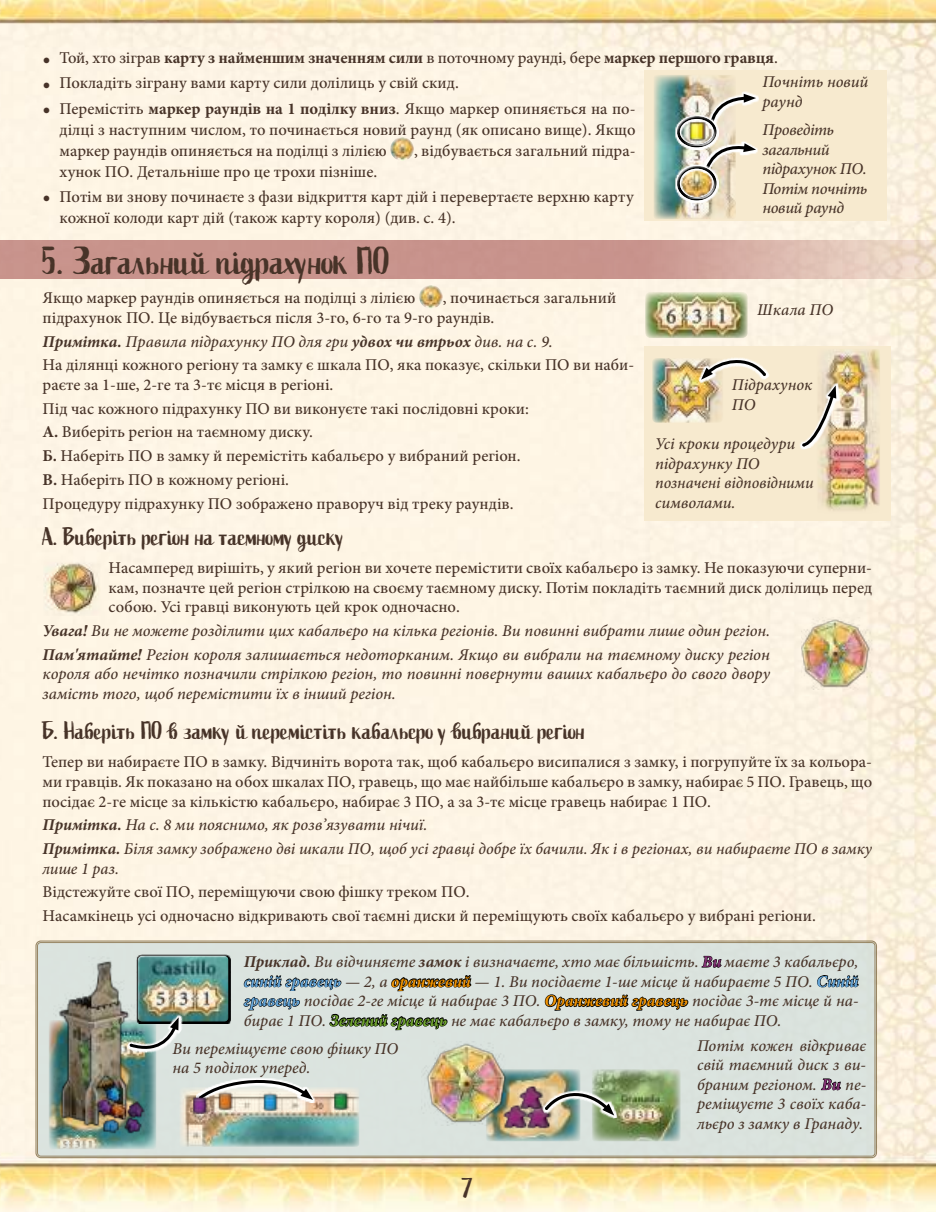
<style>
.page{position:relative;width:936px;height:1212px;background:#fff}
.page>*{position:absolute;margin:0;border:0;box-sizing:border-box;transform-origin:0 0}
.t1{font:39px "Active UA";color:#473328}
.t2{font:28.5px "Active UA";color:#473328}
.t3{font:25.5px "Active UA";color:#473328}
.t4{font:500 16.5px/23.7px "Minion Pro";color:#473328}
.t5{font:italic 500 16.5px/19.5px "Minion Pro";color:#473328}
.t6{font:700 16.5px "Minion Pro";letter-spacing:-.01em;color:#473328}
.t7{font:italic 500 16.5px/19.5px "Minion Pro";letter-spacing:-.025em;color:#473328}
.s1{font-weight:500;font-size:21px}
.s2{font-weight:500}
.s3{font-size:21px}
.s4{font-weight:700}
.s5{font-weight:700;font-style:italic}
.s6{font-style:italic}
.s7{font-weight:700;color:#000}
</style>
<div class="page">
<img style="left:0;top:0;width:935px;height:1212px">
<hr style="left:0;top:930px;width:1px;height:39px;background:#595959">
<svg style="left:0;top:240px;width:935px;height:39px;background:#ce9f96"></svg>
<img style="left:390px;top:137px;width:24px;height:24px;border-radius:12px">
<img style="left:419px;top:285px;width:23px;height:24px;border-radius:12px">
<img style="left:801px;top:617px;width:71px;height:72px">
<img style="left:43px;top:562px;width:57px;height:53px">
<div style="left:37px;top:941px;width:838px;height:216px;background:#dbe3de;border-radius:4px"></div>
<div style="left:35px;top:940px;width:841px;height:218px;border:1px solid #77623a;border-radius:5px"></div>
<div style="left:37px;top:942px;width:838px;height:214px;border:1px solid #77623a;border-radius:3px"></div>
<img style="left:486px;top:1069px;width:94px;height:72px">
<img style="left:592px;top:1069px;width:88px;height:72px">
<div style="left:496px;top:1098px;width:38px;height:37px;background:#fff;opacity:.51"></div>
<img style="left:501px;top:1094px;width:19px;height:34px">
<div style="left:520px;top:1098px;width:37px;height:36px;background:#fff;opacity:.51"></div>
<img style="left:525px;top:1115px;width:15px;height:14px">
<div style="left:512px;top:1079px;width:37px;height:36px;background:#fff;opacity:.51"></div>
<img style="left:517px;top:1075px;width:27px;height:34px">
<img style="left:540px;top:1083px;width:77px;height:48px">
<img style="left:49px;top:1020px;width:107px;height:129px">
<div style="left:136px;top:953px;width:93px;height:68px;background:linear-gradient(to right,#626665,#555958)"></div>
<div style="left:137px;top:956px;width:94px;height:67px;background:#000;opacity:.8"></div>
<svg style="left:160px;top:999px;width:28px;height:51px"></svg>
<img style="left:181px;top:1088px;width:178px;height:59px">
<img style="left:260px;top:1102px;width:20px;height:9px">
<img style="left:330px;top:1091px;width:21px;height:20px">
<img style="left:215px;top:1102px;width:20px;height:9px">
<svg style="left:196px;top:1078px;width:117px;height:24px"></svg>
<img style="left:189px;top:1095px;width:21px;height:20px">
<img style="left:54px;top:956px;width:106px;height:183px">
<img style="left:421px;top:1043px;width:90px;height:82px">
<div style="left:644px;top:70px;width:242px;height:151px;background:#f7eacf"></div>
<img style="left:654px;top:75px;width:82px;height:144px">
<div style="left:674px;top:114px;width:44px;height:35px;background:#459298"></div>
<svg style="left:675px;top:114px;width:1px;height:31px"></svg>
<svg style="left:674px;top:164px;width:44px;height:39px"></svg>
<img style="left:676px;top:89px;width:83px;height:112px">
<svg style="left:675px;top:164px;width:41px;height:35px"></svg>
<div style="left:677px;top:167px;width:41px;height:34px;background:#000;opacity:.8"></div>
<img style="left:682px;top:115px;width:29px;height:27px">
<div style="left:644px;top:346px;width:246px;height:174px;background:#f7eacf"></div>
<img style="left:818px;top:349px;width:62px;height:162px">
<img style="left:652px;top:358px;width:69px;height:65px">
<svg style="left:800px;top:382px;width:49px;height:68px"></svg>
<img style="left:693px;top:339px;width:77px;height:71px">
<img style="left:645px;top:292px;width:102px;height:46px">
<p class="t6" style="left:43px;top:46px;width:736px"><span class="s1">•</span> <span class="s2">Той, хто зіграв</span> карту з найменшим значенням сили <span class="s2">в поточному раунді, бере</span> маркер першого гравця<span class="s2">.</span></p>
<p class="t4" style="left:43px;top:71px;width:418px"><span class="s3">•</span> Покладіть зіграну вами карту сили долілиць у свій скид.</p>
<p class="t4" style="left:60px;top:98px;width:577px;line-height:21px;text-align:justify;text-indent:-17px"><span class="s3">•</span> Перемістіть <span class="s4">маркер раундів на 1 поділку вниз</span>. Якщо маркер опиняється на по&shy;ділці з наступним числом, то починається новий раунд (як описано вище). Якщо маркер раундів опиняється на поділці з лілією</p>
<p class="t5" style="left:762px;top:72px;width:107px">Почніть новий раунд</p>
<p class="t7" style="left:762px;top:120px;width:106px">Проведіть загальний підрахунок ПО.<br>Потім почніть новий раунд</p>
<p class="t4" style="left:414px;top:138px;width:223px">, відбувається загальний підра-</p>
<p class="t4" style="left:60px;top:159px;width:319px">хунок ПО. Детальніше про це трохи пізніше.</p>
<p class="t4" style="left:60px;top:186px;width:575px;line-height:21px;text-indent:-17px"><span class="s3">•</span> Потім ви знову починаєте з фази відкриття карт дій і перевертаєте верхню карту кожної колоди карт дій (також карту короля) (див. с. 4).</p>
<h1 class="t1" style="left:43px;top:239px;width:348px">5. Загальний підрахунок ПО</h1>
<p class="t4" style="left:43px;top:286px;width:374px">Якщо маркер раундів опиняється на поділці з лілією</p>
<p class="t4" style="left:43px;top:288px;width:575px;line-height:19.5px;text-indent:400px">, починається загальний підрахунок ПО. Це відбувається після 3-го, 6-го та 9-го раундів.</p>
<p class="t4" style="left:43px;top:330px;width:593px"><span class="s5">Примітка.</span> <span class="s6">Правила підрахунку ПО для гри</span> <span class="s5">удвох чи втрьох</span> <span class="s6">див. на с. 9.<br></span>На ділянці кожного регіону та замку є шкала ПО, яка показує, скільки ПО ви наби-</p>
<p class="t4" style="left:43px;top:373px;width:488px">раєте за 1-ше, 2-ге та 3-тє місця в регіоні.<br>Під час кожного підрахунку ПО ви виконуєте такі послідовні кроки:<br><span class="s4">А.</span> Виберіть регіон на таємному диску.<br><span class="s4">Б.</span> Наберіть ПО в замку й перемістіть кабальєро у вибраний регіон.<br><span class="s4">В.</span> Наберіть ПО в кожному регіоні.<br>Процедуру підрахунку ПО зображено праворуч від треку раундів.</p>
<h3 class="t3" style="left:43px;top:522px;width:303px">А. Виберіть регіон на таємному диску</h3>
<p class="t4" style="left:108px;top:558px;width:765px;line-height:19.5px;text-align:justify">Насамперед вирішіть, у який регіон ви хочете перемістити своїх кабальєро із замку. Не показуючи суперни&shy;кам, позначте цей регіон стрілкою на своєму таємному диску. Потім покладіть таємний диск долілиць перед собою. Усі гравці виконують цей крок одночасно.</p>
<p class="t5" style="left:43px;top:619px;width:729px;line-height:23.7px"><span class="s4">Увага!</span> Ви не можете розділити цих кабальєро на кілька регіонів. Ви повинні вибрати лише один регіон.<br><span class="s4">Пам'ятайте!</span> Регіон короля залишається недоторканим. Якщо ви вибрали на таємному диску регіон</p>
<p class="t5" style="left:43px;top:664px;width:729px">короля або нечітко позначили стрілкою регіон, то повинні повернути ваших кабальєро до свого двору замість того, щоб перемістити їх в інший регіон.</p>
<h3 class="t3" style="left:43px;top:716px;width:543px">Б. Наберіть ПО в замку й перемістіть кабальєро у вибраний регіон</h3>
<p class="t4" style="left:43px;top:752px;width:831px;line-height:19.5px;text-align:justify">Тепер ви набираєте ПО в замку. Відчиніть ворота так, щоб кабальєро висипалися з замку, і погрупуйте їх за кольора&shy;ми гравців. Як показано на обох шкалах ПО, гравець, що має найбільше кабальєро в замку, набирає 5 ПО. Гравець, що посідає 2-ге місце за кількістю кабальєро, набирає 3 ПО, а за 3-тє місце гравець набирає 1 ПО.</p>
<p class="t5" style="left:43px;top:813px;width:831px;line-height:23.7px"><span class="s4">Примітка.</span> На с. 8 ми пояснимо, як розв’язувати нічиї.<br><span class="s4">Примітка.</span> Біля замку зображено дві шкали ПО, щоб усі гравці добре їх бачили. Як і в регіонах, ви набираєте ПО в замку</p>
<p class="t5" style="left:43px;top:858px;width:78px">лише 1 раз.</p>
<p class="t4" style="left:43px;top:880px;width:774px">Відстежуйте свої ПО, переміщуючи свою фішку треком ПО.<br>Насамкінець усі одночасно відкривають свої таємні диски й переміщують своїх кабальєро у вибрані регіони.</p>
<p class="t5" style="left:244px;top:952px;width:616px;text-align:justify"><span class="s4">Приклад.</span> Ви відчиняєте <span class="s4">замок</span> і визначаєте, хто має більшість. <span class="s7">Ви</span> маєте 3 кабальєро, <span class="s7">синій гравець</span> — 2, а <span class="s7">оранжевий</span> — 1. Ви посідаєте 1-ше місце й набираєте 5 ПО. <span class="s7">Синій гравець</span> посідає 2-ге місце й набирає 3 ПО. <span class="s7">Оранжевий гравець</span> посідає 3-тє місце й на&shy;бирає 1 ПО. <span class="s7">Зелений гравець</span> не має кабальєро в замку, тому не набирає ПО.</p>
<p class="t5" style="left:172px;top:1039px;width:227px">Ви переміщуєте свою фішку ПО на 5 поділок уперед.</p>
<p class="t5" style="left:697px;top:1035px;width:171px;text-align:justify">Потім кожен відкриває свій таємний диск з ви&shy;браним регіоном. <span class="s7">Ви</span> пе&shy;реміщуєте 3 своїх каба&shy;льєро з замку в Гранаду.</p>
<p class="t5" style="left:757px;top:300px;width:77px">Шкала ПО</p>
<p class="t5" style="left:731px;top:375px;width:82px">Підрахунок<br>ПО</p>
<p class="t5" style="left:655px;top:434px;width:160px">Усі кроки процедури підрахунку ПО позначені відповідними символами.</p>
<h2 class="t2" style="left:462px;top:1172px;width:12px">7</h2>
</div>
